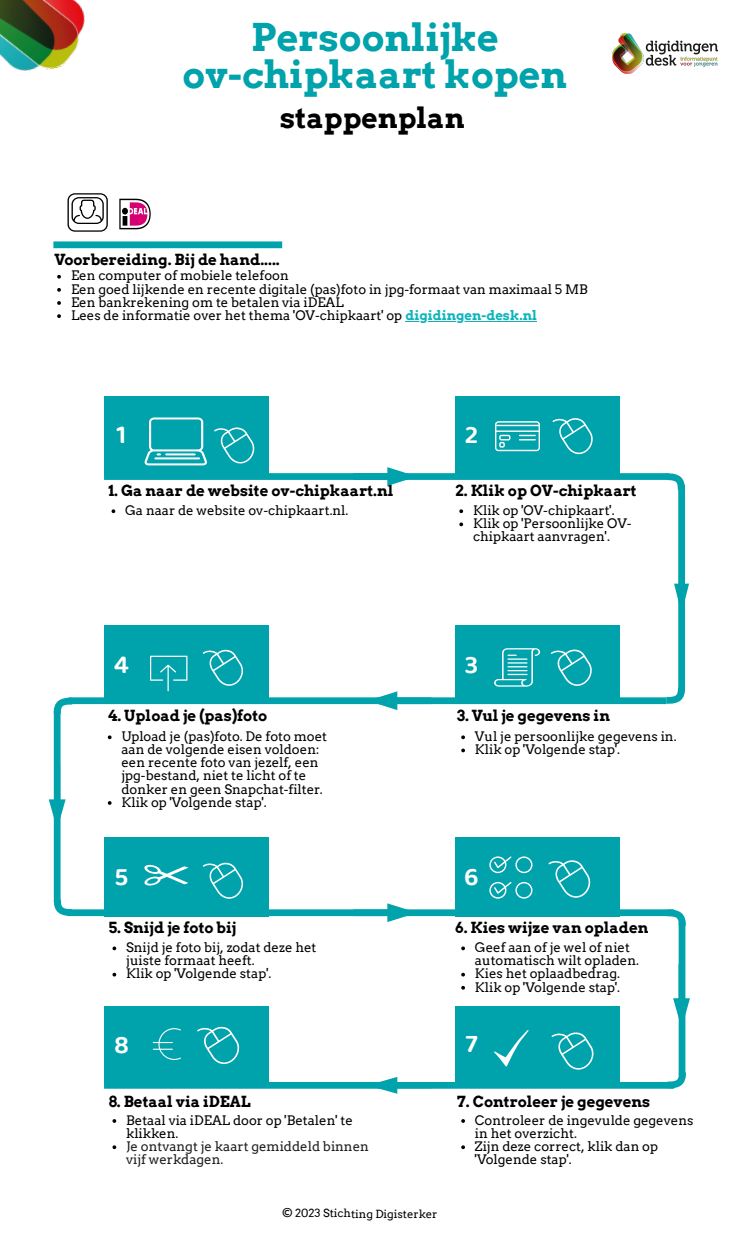
<style>
.page{position:relative;width:750px;height:1242px;background:#fff}
.page>*{position:absolute;margin:0;border:0;box-sizing:border-box;transform-origin:0 0}
.t1{font:700 37.5px "Arvo";color:#00a2ab}
.t2{font:700 28.12px "Arvo";color:#000}
.t3{font:600 26.31px "Baloo Chettan 2";color:#fff}
.t4{font:700 15px "Arvo";color:#000}
.t5{font:13.12px/13.1px "Arvo";color:#000}
.t6{font:13.12px/13.1px "Arvo";color:#1f1d21}
.t7{font:11.25px "Arvo";letter-spacing:-.005em;color:#000}
.s1{font-weight:700;color:#0fb4bb}
</style>
<div class="page">
<div style="left:455px;top:1005px;width:165px;height:79px;background:#00a2ab"></div>
<div style="left:104px;top:1006px;width:165px;height:80px;background:#00a2ab"></div>
<div style="left:455px;top:836px;width:165px;height:80px;background:#00a2ab"></div>
<div style="left:104px;top:836px;width:165px;height:80px;background:#00a2ab"></div>
<div style="left:455px;top:624px;width:165px;height:79px;background:#00a2ab"></div>
<div style="left:104px;top:624px;width:165px;height:79px;background:#00a2ab"></div>
<div style="left:455px;top:396px;width:165px;height:79px;background:#00a2ab"></div>
<div style="left:104px;top:396px;width:165px;height:79px;background:#00a2ab"></div>
<svg style="left:53px;top:899px;width:15px;height:17px"></svg>
<div style="left:104px;top:473px;width:564px;height:7px;background:#00a2ab"></div>
<svg style="left:459px;top:509px;width:4px;height:4px"></svg>
<svg style="left:459px;top:522px;width:4px;height:4px"></svg>
<svg style="left:461px;top:735px;width:4px;height:4px"></svg>
<svg style="left:461px;top:748px;width:4px;height:4px"></svg>
<svg style="left:461px;top:946px;width:4px;height:4px"></svg>
<svg style="left:461px;top:972px;width:4px;height:4px"></svg>
<svg style="left:461px;top:985px;width:4px;height:4px"></svg>
<svg style="left:112px;top:509px;width:3px;height:4px"></svg>
<svg style="left:108px;top:735px;width:4px;height:4px"></svg>
<svg style="left:108px;top:801px;width:4px;height:3px"></svg>
<svg style="left:112px;top:946px;width:4px;height:4px"></svg>
<svg style="left:112px;top:972px;width:4px;height:4px"></svg>
<svg style="left:551px;top:649px;width:41px;height:37px"></svg>
<svg style="left:203px;top:862px;width:40px;height:37px"></svg>
<svg style="left:548px;top:860px;width:43px;height:38px"></svg>
<svg style="left:551px;top:1032px;width:43px;height:38px"></svg>
<svg style="left:494px;top:1030px;width:35px;height:36px"></svg>
<svg style="left:57px;top:275px;width:4px;height:3px"></svg>
<svg style="left:57px;top:288px;width:4px;height:4px"></svg>
<svg style="left:57px;top:301px;width:4px;height:4px"></svg>
<svg style="left:57px;top:314px;width:4px;height:4px"></svg>
<hr style="left:406px;top:321px;width:131px;height:1px;background:#0fb4bb">
<svg style="left:353px;top:467px;width:64px;height:19px"></svg>
<div style="left:53px;top:241px;width:229px;height:7px;background:#00a2ab"></div>
<div style="left:678px;top:485px;width:7px;height:206px;background:#00a2ab"></div>
<svg style="left:666px;top:687px;width:19px;height:17px"></svg>
<div style="left:68px;top:697px;width:599px;height:7px;background:#00a2ab"></div>
<svg style="left:53px;top:697px;width:19px;height:17px"></svg>
<svg style="left:666px;top:473px;width:19px;height:17px"></svg>
<div style="left:54px;top:711px;width:7px;height:191px;background:#00a2ab"></div>
<div style="left:68px;top:909px;width:606px;height:7px;background:#00a2ab"></div>
<div style="left:679px;top:922px;width:6px;height:153px;background:#00a2ab"></div>
<svg style="left:667px;top:909px;width:19px;height:16px"></svg>
<svg style="left:667px;top:1071px;width:19px;height:18px"></svg>
<div style="left:104px;top:1081px;width:570px;height:7px;background:#00a2ab"></div>
<svg style="left:368px;top:691px;width:63px;height:19px"></svg>
<svg style="left:353px;top:903px;width:64px;height:19px"></svg>
<svg style="left:368px;top:1077px;width:63px;height:16px"></svg>
<svg style="left:674px;top:549px;width:15px;height:64px"></svg>
<svg style="left:49px;top:765px;width:17px;height:64px"></svg>
<svg style="left:673px;top:964px;width:17px;height:63px"></svg>
<svg style="left:461px;top:1119px;width:4px;height:3px"></svg>
<svg style="left:144px;top:417px;width:111px;height:49px"></svg>
<svg style="left:552px;top:418px;width:41px;height:37px"></svg>
<svg style="left:494px;top:648px;width:46px;height:38px"></svg>
<svg style="left:150px;top:655px;width:38px;height:36px"></svg>
<svg style="left:203px;top:649px;width:40px;height:37px"></svg>
<svg style="left:144px;top:864px;width:44px;height:21px"></svg>
<svg style="left:489px;top:856px;width:43px;height:42px"></svg>
<svg style="left:197px;top:1026px;width:43px;height:38px"></svg>
<img style="left:119px;top:198px;width:32px;height:32px">
<svg style="left:68px;top:193px;width:40px;height:39px"></svg>
<img style="left:612px;top:34px;width:105px;height:39px">
<img style="left:0;top:0;width:85px;height:71px">
<svg style="left:153px;top:1028px;width:28px;height:31px"></svg>
<svg style="left:495px;top:421px;width:45px;height:30px"></svg>
<p class="t1" style="left:251px;top:15px;width:249px">Persoonlijke</p>
<p class="t1" style="left:182px;top:52px;width:386px">ov-chipkaart kopen</p>
<p class="t2" style="left:280px;top:101px;width:186px">stappenplan</p>
<p class="t4" style="left:54px;top:250px;width:227px">Voorbereiding. Bij de hand.....</p>
<p class="t5" style="left:71px;top:269px;width:219px">Een computer of mobiele telefoon</p>
<p class="t5" style="left:71px;top:282px;width:518px">Een goed lijkende en recente digitale (pas)foto in jpg-formaat van maximaal 5 MB</p>
<p class="t5" style="left:71px;top:295px;width:274px">Een bankrekening om te betalen via iDEAL</p>
<p class="t5" style="left:71px;top:308px;width:468px">Lees de informatie over het thema 'OV-chipkaart' op <span class="s1">digidingen-desk.nl</span></p>
<p class="t3" style="left:117px;top:415px;width:11px">1</p>
<p class="t3" style="left:465px;top:415px;width:15px">2</p>
<p class="t4" style="left:108px;top:482px;width:287px">1. Ga naar de website ov-chipkaart.nl</p>
<p class="t4" style="left:455px;top:482px;width:183px">2. Klik op OV-chipkaart</p>
<p class="t5" style="left:473px;top:503px;width:143px">Klik op 'OV-chipkaart'.</p>
<p class="t5" style="left:473px;top:517px;width:160px">Klik op 'Persoonlijke OV&shy;chipkaart aanvragen'.</p>
<p class="t5" style="left:125px;top:503px;width:225px">Ga naar de website ov-chipkaart.nl.</p>
<p class="t3" style="left:114px;top:645px;width:17px">4</p>
<p class="t4" style="left:108px;top:707px;width:161px">4. Upload je (pas)foto</p>
<p class="t5" style="left:121px;top:729px;width:207px">Upload je (pas)foto. De foto moet aan de volgende eisen voldoen: een recente foto van jezelf, een jpg-bestand, niet te licht of te donker en geen Snapchat-filter.</p>
<p class="t5" style="left:121px;top:795px;width:147px">Klik op 'Volgende stap'.</p>
<p class="t3" style="left:465px;top:645px;width:15px">3</p>
<p class="t4" style="left:457px;top:707px;width:154px">3. Vul je gegevens in</p>
<p class="t5" style="left:475px;top:729px;width:203px">Vul je persoonlijke gegevens in.</p>
<p class="t5" style="left:475px;top:743px;width:147px">Klik op 'Volgende stap'.</p>
<p class="t3" style="left:115px;top:856px;width:15px">5</p>
<p class="t4" style="left:108px;top:918px;width:130px">5. Snijd je foto bij</p>
<p class="t5" style="left:126px;top:940px;width:192px">Snijd je foto bij, zodat deze het juiste formaat heeft.</p>
<p class="t5" style="left:126px;top:967px;width:147px">Klik op 'Volgende stap'.</p>
<p class="t3" style="left:114px;top:1025px;width:16px">8</p>
<p class="t4" style="left:108px;top:1092px;width:144px">8. Betaal via iDEAL</p>
<p class="t5" style="left:126px;top:1113px;width:228px">Betaal via iDEAL door op 'Betalen' te klikken.</p>
<p class="t6" style="left:126px;top:1139px;width:244px">Je ontvangt je kaart gemiddeld binnen vijf werkdagen.</p>
<p class="t7" style="left:282px;top:1206px;width:157px">© 2023 Stichting Digisterker</p>
<p class="t3" style="left:464px;top:856px;width:16px">6</p>
<p class="t4" style="left:455px;top:918px;width:195px">6. Kies wijze van opladen</p>
<p class="t5" style="left:475px;top:940px;width:166px">Geef aan of je wel of niet automatisch wilt opladen.</p>
<p class="t5" style="left:475px;top:967px;width:147px">Kies het oplaadbedrag.</p>
<p class="t5" style="left:475px;top:980px;width:147px">Klik op 'Volgende stap'.</p>
<p class="t3" style="left:465px;top:1023px;width:14px">7</p>
<p class="t4" style="left:457px;top:1092px;width:195px">7. Controleer je gegevens</p>
<p class="t5" style="left:475px;top:1113px;width:220px">Controleer de ingevulde gegevens in het overzicht.</p>
<p class="t5" style="left:475px;top:1139px;width:185px">Zijn deze correct, klik dan op 'Volgende stap'.</p>
</div>
